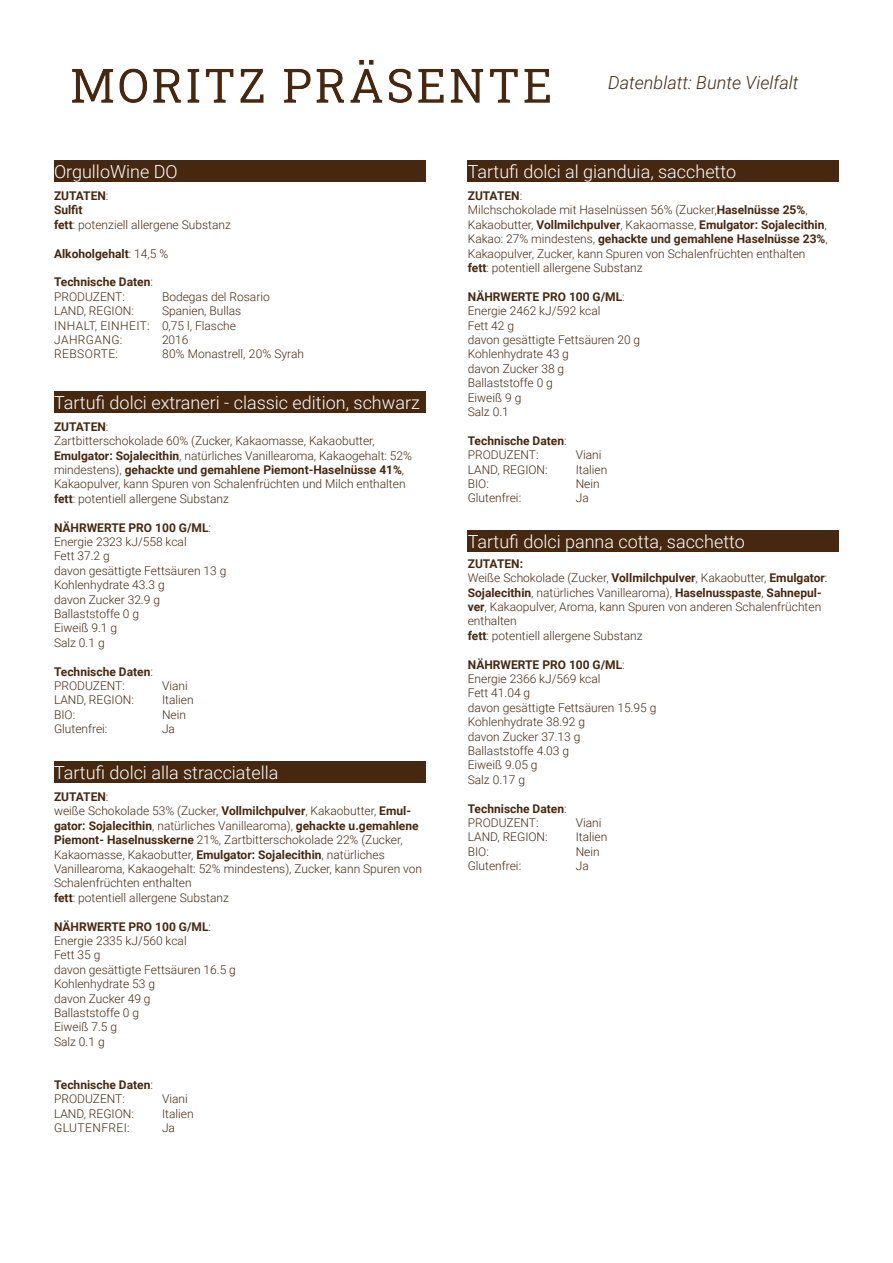
<style>
.page{position:relative;width:893px;height:1263px;background:#fff}
.page>*{position:absolute;margin:0;border:0;box-sizing:border-box;transform-origin:0 0}
.t1{font:300 18px "Roboto";color:#fff}
.t2{font:italic 300 18px "Roboto";color:#462810}
.t3{font:300 12px/14.4px "Roboto";color:#462810}
.t4{font:700 12px "Roboto";color:#462810}
.t5{font:300 12px "Roboto";letter-spacing:.035em;color:#462810}
.t6{font:300 12px "Roboto";letter-spacing:.03em;color:#462810}
.s1{font-weight:300}
.s2{font-weight:700}
</style>
<div class="page">
<img style="left:72px;top:59px;width:478px;height:44px">
<div style="left:468px;top:530px;width:371px;height:21px;background:#462810"></div>
<div style="left:54px;top:391px;width:371px;height:21px;background:#462810"></div>
<div style="left:54px;top:761px;width:371px;height:22px;background:#462810"></div>
<div style="left:468px;top:160px;width:371px;height:22px;background:#462810"></div>
<div style="left:54px;top:160px;width:371px;height:22px;background:#462810"></div>
<p class="t1" style="left:54px;top:159px;width:125px">OrgulloWine DO</p>
<p class="t4" style="left:54px;top:187px;width:56px">ZUTATEN<span class="s1">:</span></p>
<p class="t4" style="left:54px;top:202px;width:30px">Sulfit</p>
<p class="t3" style="left:54px;top:217px;width:178px"><span class="s2">fett</span>: potenziell allergene Substanz</p>
<p class="t4" style="left:54px;top:245px;width:116px">Alkoholgehalt<span class="s1">: 14,5 %</span></p>
<p class="t4" style="left:54px;top:274px;width:100px">Technische Daten<span class="s1">:</span></p>
<p class="t3" style="left:54px;top:289px;width:72px">PRODUZENT:</p>
<p class="t3" style="left:162px;top:289px;width:109px">Bodegas del Rosario</p>
<p class="t3" style="left:54px;top:303px;width:81px">LAND, REGION:</p>
<p class="t3" style="left:162px;top:303px;width:81px">Spanien, Bullas</p>
<p class="t6" style="left:54px;top:317px;width:183px">INHALT, EINHEIT: 0,75 l, Flasche</p>
<p class="t5" style="left:54px;top:331px;width:70px">JAHRGANG:</p>
<p class="t3" style="left:162px;top:332px;width:28px">2016</p>
<p class="t5" style="left:54px;top:346px;width:65px">REBSORTE:</p>
<p class="t3" style="left:162px;top:346px;width:144px">80% Monastrell, 20% Syrah</p>
<p class="t1" style="left:54px;top:390px;width:367px">Tartufi dolci extraneri - classic edition, schwarz</p>
<p class="t4" style="left:54px;top:418px;width:56px">ZUTATEN<span class="s1">:</span></p>
<p class="t3" style="left:54px;top:433px;width:360px">Zartbitterschokolade 60% (Zucker, Kakaomasse, Kakaobutter, <span class="s2">Emulgator: Sojalecithin</span>, natürliches Vanillearoma, Kakaogehalt: 52% mindestens), <span class="s2">gehackte und gemahlene Piemont-Haselnüsse 41%</span>, Kakaopulver, kann Spuren von Schalenfrüchten und Milch enthalten</p>
<p class="t3" style="left:54px;top:491px;width:176px"><span class="s2">fett</span>: potentiell allergene Substanz</p>
<p class="t4" style="left:54px;top:519px;width:159px">NÄHRWERTE PRO 100 G/ML<span class="s1">:</span></p>
<p class="t3" style="left:54px;top:534px;width:134px">Energie 2323 kJ/558 kcal</p>
<p class="t3" style="left:54px;top:548px;width:57px">Fett 37.2 g</p>
<p class="t3" style="left:54px;top:563px;width:174px">davon gesättigte Fettsäuren 13 g</p>
<p class="t3" style="left:54px;top:577px;width:112px">Kohlenhydrate 43.3 g</p>
<p class="t3" style="left:54px;top:592px;width:108px">davon Zucker 32.9 g</p>
<p class="t3" style="left:54px;top:606px;width:87px">Ballaststoffe 0 g</p>
<p class="t3" style="left:54px;top:620px;width:65px">Eiweiß 9.1 g</p>
<p class="t3" style="left:54px;top:635px;width:52px">Salz 0.1 g</p>
<p class="t4" style="left:54px;top:663px;width:100px">Technische Daten<span class="s1">:</span></p>
<p class="t3" style="left:54px;top:678px;width:72px">PRODUZENT:</p>
<p class="t3" style="left:162px;top:678px;width:27px">Viani</p>
<p class="t3" style="left:54px;top:692px;width:81px">LAND, REGION:</p>
<p class="t3" style="left:162px;top:692px;width:33px">Italien</p>
<p class="t3" style="left:54px;top:707px;width:23px">BIO:</p>
<p class="t3" style="left:162px;top:707px;width:25px">Nein</p>
<p class="t3" style="left:54px;top:721px;width:55px">Glutenfrei:</p>
<p class="t3" style="left:162px;top:721px;width:15px">Ja</p>
<p class="t1" style="left:54px;top:760px;width:226px">Tartufi dolci alla stracciatella</p>
<p class="t4" style="left:54px;top:788px;width:56px">ZUTATEN<span class="s1">:</span></p>
<p class="t3" style="left:54px;top:803px;width:370px">weiße Schokolade 53% (Zucker, <span class="s2">Vollmilchpulver</span>, Kakaobutter, <span class="s2">Emul&shy;gator: Sojalecithin</span>, natürliches Vanillearoma), <span class="s2">gehackte u.gemahlene Piemont- Haselnusskerne</span> 21%, Zartbitterschokolade 22% (Zucker, Kakaomasse, Kakaobutter, <span class="s2">Emulgator: Sojalecithin</span>, natürliches Vanillearoma, Kakaogehalt: 52% mindestens), Zucker, kann Spuren von Schalenfrüchten enthalten</p>
<p class="t3" style="left:54px;top:890px;width:176px"><span class="s2">fett</span>: potentiell allergene Substanz</p>
<p class="t4" style="left:54px;top:918px;width:159px">NÄHRWERTE PRO 100 G/ML<span class="s1">:</span></p>
<p class="t3" style="left:54px;top:933px;width:134px">Energie 2335 kJ/560 kcal</p>
<p class="t3" style="left:54px;top:947px;width:48px">Fett 35 g</p>
<p class="t3" style="left:54px;top:962px;width:183px">davon gesättigte Fettsäuren 16.5 g</p>
<p class="t3" style="left:54px;top:976px;width:103px">Kohlenhydrate 53 g</p>
<p class="t3" style="left:54px;top:991px;width:98px">davon Zucker 49 g</p>
<p class="t3" style="left:54px;top:1005px;width:87px">Ballaststoffe 0 g</p>
<p class="t3" style="left:54px;top:1019px;width:65px">Eiweiß 7.5 g</p>
<p class="t3" style="left:54px;top:1034px;width:52px">Salz 0.1 g</p>
<p class="t4" style="left:54px;top:1076px;width:100px">Technische Daten<span class="s1">:</span></p>
<p class="t3" style="left:54px;top:1091px;width:72px">PRODUZENT:</p>
<p class="t3" style="left:162px;top:1091px;width:27px">Viani</p>
<p class="t3" style="left:54px;top:1106px;width:81px">LAND, REGION:</p>
<p class="t3" style="left:162px;top:1106px;width:33px">Italien</p>
<p class="t5" style="left:54px;top:1119px;width:77px">GLUTENFREI:</p>
<p class="t3" style="left:162px;top:1120px;width:15px">Ja</p>
<p class="t2" style="left:608px;top:70px;width:192px">Datenblatt: Bunte Vielfalt</p>
<p class="t1" style="left:468px;top:159px;width:270px">Tartufi dolci al gianduia, sacchetto</p>
<p class="t4" style="left:468px;top:187px;width:56px">ZUTATEN<span class="s1">:</span></p>
<p class="t3" style="left:468px;top:202px;width:361px">Milchschokolade mit Haselnüssen 56% (Zucker,<span class="s2">Haselnüsse 25%</span>, Kakaobutter, <span class="s2">Vollmilchpulver</span>, Kakaomasse, <span class="s2">Emulgator: Sojalecithin</span>, Kakao: 27% mindestens, <span class="s2">gehackte und gemahlene Haselnüsse 23%</span>, Kakaopulver, Zucker, kann Spuren von Schalenfrüchten enthalten</p>
<p class="t3" style="left:468px;top:260px;width:176px"><span class="s2">fett</span>: potentiell allergene Substanz</p>
<p class="t4" style="left:468px;top:288px;width:159px">NÄHRWERTE PRO 100 G/ML<span class="s1">:</span></p>
<p class="t3" style="left:468px;top:303px;width:134px">Energie 2462 kJ/592 kcal</p>
<p class="t3" style="left:468px;top:318px;width:48px">Fett 42 g</p>
<p class="t3" style="left:468px;top:332px;width:174px">davon gesättigte Fettsäuren 20 g</p>
<p class="t3" style="left:468px;top:346px;width:103px">Kohlenhydrate 43 g</p>
<p class="t3" style="left:468px;top:361px;width:98px">davon Zucker 38 g</p>
<p class="t3" style="left:468px;top:375px;width:87px">Ballaststoffe 0 g</p>
<p class="t3" style="left:468px;top:390px;width:55px">Eiweiß 9 g</p>
<p class="t3" style="left:468px;top:404px;width:43px">Salz 0.1</p>
<p class="t4" style="left:468px;top:432px;width:100px">Technische Daten<span class="s1">:</span></p>
<p class="t3" style="left:468px;top:447px;width:72px">PRODUZENT:</p>
<p class="t3" style="left:576px;top:447px;width:27px">Viani</p>
<p class="t3" style="left:468px;top:462px;width:81px">LAND, REGION:</p>
<p class="t3" style="left:576px;top:462px;width:33px">Italien</p>
<p class="t3" style="left:468px;top:476px;width:23px">BIO:</p>
<p class="t3" style="left:576px;top:476px;width:25px">Nein</p>
<p class="t3" style="left:468px;top:490px;width:55px">Glutenfrei:</p>
<p class="t3" style="left:576px;top:490px;width:15px">Ja</p>
<p class="t1" style="left:468px;top:529px;width:279px">Tartufi dolci panna cotta, sacchetto</p>
<p class="t4" style="left:468px;top:555px;width:57px">ZUTATEN:</p>
<p class="t3" style="left:468px;top:570px;width:361px">Weiße Schokolade (Zucker, <span class="s2">Vollmilchpulver</span>, Kakaobutter, <span class="s2">Emulgator</span>:<br><span class="s2">Sojalecithin</span>, natürliches Vanillearoma), <span class="s2">Haselnusspaste</span>, <span class="s2">Sahnepul&shy;ver</span>, Kakaopulver, Aroma, kann Spuren von anderen Schalenfrüchten enthalten</p>
<p class="t3" style="left:468px;top:628px;width:176px"><span class="s2">fett</span>: potentiell allergene Substanz</p>
<p class="t4" style="left:468px;top:656px;width:159px">NÄHRWERTE PRO 100 G/ML<span class="s1">:</span></p>
<p class="t3" style="left:468px;top:671px;width:134px">Energie 2366 kJ/569 kcal</p>
<p class="t3" style="left:468px;top:685px;width:64px">Fett 41.04 g</p>
<p class="t3" style="left:468px;top:700px;width:190px">davon gesättigte Fettsäuren 15.95 g</p>
<p class="t3" style="left:468px;top:714px;width:119px">Kohlenhydrate 38.92 g</p>
<p class="t3" style="left:468px;top:729px;width:114px">davon Zucker 37.13 g</p>
<p class="t3" style="left:468px;top:743px;width:103px">Ballaststoffe 4.03 g</p>
<p class="t3" style="left:468px;top:757px;width:71px">Eiweiß 9.05 g</p>
<p class="t3" style="left:468px;top:772px;width:59px">Salz 0.17 g</p>
<p class="t4" style="left:468px;top:800px;width:100px">Technische Daten<span class="s1">:</span></p>
<p class="t3" style="left:468px;top:815px;width:72px">PRODUZENT:</p>
<p class="t3" style="left:576px;top:815px;width:27px">Viani</p>
<p class="t3" style="left:468px;top:829px;width:81px">LAND, REGION:</p>
<p class="t3" style="left:576px;top:829px;width:33px">Italien</p>
<p class="t3" style="left:468px;top:844px;width:23px">BIO:</p>
<p class="t3" style="left:576px;top:844px;width:25px">Nein</p>
<p class="t3" style="left:468px;top:858px;width:55px">Glutenfrei:</p>
<p class="t3" style="left:576px;top:858px;width:15px">Ja</p>
</div>
